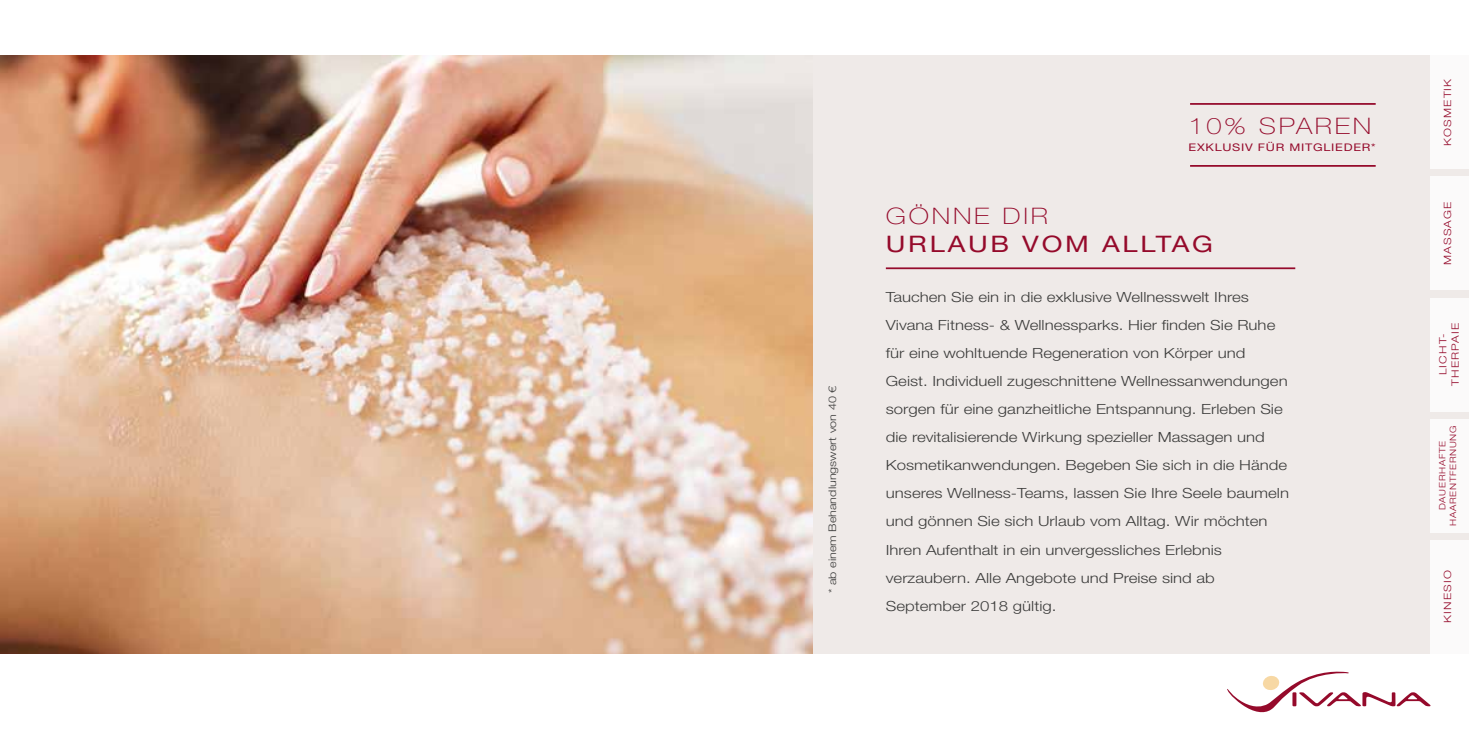
<style>
.page{position:relative;width:1469px;height:735px;background:#fff}
.page>*{position:absolute;margin:0;border:0;box-sizing:border-box;transform-origin:0 0}
.t1{font:100 22.75px "Helvetica Neue";letter-spacing:.1em;color:#950a2b;scale:1.2 1}
.t2{font:22.75px "Helvetica Neue";letter-spacing:.1em;color:#950a2b;scale:1.2 1}
.t3{font:300 14px/28px "Helvetica Neue";color:#3c3c3b;scale:1.2 1}
.t4{font:300 10.5px "Helvetica Neue LT Std";color:#3c3c3b;scale:1.2 1}
.t5{font:10.5px "Helvetica Neue";letter-spacing:.06em;color:#950a2b;scale:1.2 1}
.t6{font:300 9.97px/12.1px "Helvetica Neue";letter-spacing:.1em;color:#950a2b;text-align:center;scale:1.2 1}
.t7{font:300 8.75px/10.5px "Helvetica Neue";letter-spacing:.07em;color:#950a2b;text-align:center;scale:1.14 1}
</style>
<div class="page">
<div style="left:0;top:55px;width:1468px;height:598px;background:#efeae8"></div>
<svg style="left:1227px;top:671px;width:203px;height:42px"></svg>
<img style="left:0;top:55px;width:812px;height:598px">
<div style="left:1430px;top:55px;width:38px;height:114px;background:#fbfafa"></div>
<div style="left:1430px;top:176px;width:38px;height:114px;background:#fbfafa"></div>
<div style="left:1430px;top:297px;width:38px;height:114px;background:#fbfafa"></div>
<div style="left:1430px;top:418px;width:38px;height:114px;background:#fbfafa"></div>
<div style="left:1430px;top:539px;width:38px;height:114px;background:#fbfafa"></div>
<hr style="left:1190px;top:103px;width:185px;height:2px;background:#950a2b">
<hr style="left:1190px;top:165px;width:185px;height:2px;background:#950a2b">
<hr style="left:885px;top:267px;width:410px;height:2px;background:#950a2b">
<p class="t4" style="left:826px;top:593px;width:174px;rotate:-90deg">* ab einem Behandlungswert von 40 €</p>
<h1 class="t1" style="left:1188px;top:112px;width:154px">10% SPAREN</h1>
<p class="t5" style="left:1188px;top:141px;width:157px">EXKLUSIV FÜR MITGLIEDER*</p>
<h1 class="t1" style="left:885px;top:203px;width:137px">GÖNNE DIR</h1>
<h1 class="t2" style="left:885px;top:230px;width:274px">URLAUB VOM ALLTAG</h1>
<p class="t3" style="left:885px;top:283px;width:337px">Tauchen Sie ein in die exklusive Wellnesswelt Ihres Vivana Fitness- &amp; Wellnessparks. Hier finden Sie Ruhe für eine wohltuende Regeneration von Körper und Geist. Individuell zugeschnittene Wellnessanwendungen sorgen für eine ganzheitliche Entspannung. Erleben Sie die revitalisierende Wirkung spezieller Massagen und Kosmetikanwendungen. Begeben Sie sich in die Hände unseres Wellness-Teams, lassen Sie Ihre Seele baumeln und gönnen Sie sich Urlaub vom Alltag. Wir möchten Ihren Aufenthalt in ein unvergessliches Erlebnis verzaubern. Alle Angebote und Preise sind ab September 2018 gültig.</p>
<p class="t6" style="left:1441px;top:146px;width:58px;rotate:-90deg">KOSMETIK</p>
<p class="t6" style="left:1441px;top:265px;width:55px;rotate:-90deg">MASSAGE</p>
<p class="t6" style="left:1436px;top:386px;width:54px;rotate:-90deg">LICHT-<br>THERPAIE</p>
<p class="t7" style="left:1436px;top:525px;width:89px;rotate:-90deg">DAUERHAFTE<br>HAARENTFERNUNG</p>
<p class="t6" style="left:1441px;top:622px;width:45px;rotate:-90deg">KINESIO</p>
</div>
